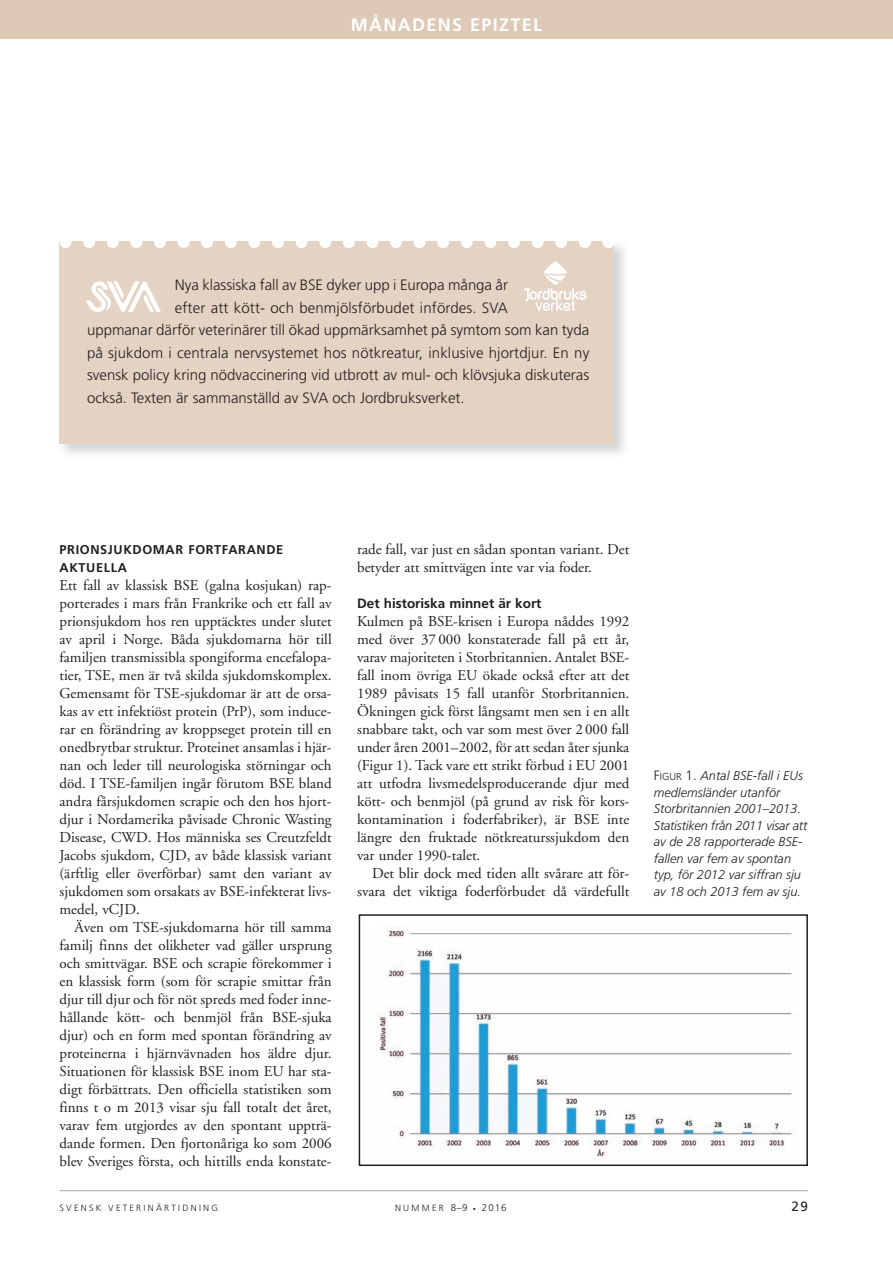
<style>
.page{position:relative;width:893px;height:1263px;background:#fff}
.page>*{position:absolute;margin:0;border:0;box-sizing:border-box;transform-origin:0 0}
.t1{font:700 18px "Frutiger";letter-spacing:.075em;color:#fff}
.t2{font:15px/18px "Adobe Garamond";color:#231f20;text-align:justify}
.t3{font:300 15px "Frutiger";color:#231f20}
.t4{font:700 13.5px "Frutiger";color:#231f20}
.t5{font:13.5px "Frutiger";color:#231f20}
.t6{font:italic 300 12.75px/16.5px "Frutiger";color:#231f20}
.t7{font:700 12.75px/18px "Frutiger";letter-spacing:.05em;color:#231f20}
.t8{font:300 9.75px "Frutiger";color:#231f20}
.t9{font:300 9px "Frutiger";letter-spacing:.25em;color:#231f20}
.s1{font-style:normal;font-size:13.5px}
.s2{font-style:normal;font-size:10.2px}
.s3{font-size:9px}
.s4{font-size:6px}
</style>
<div class="page">
<hr style="left:60px;top:1190px;width:748px;height:1px;background:#a8a9ad">
<div style="left:0;top:0;width:893px;height:38px;background:#ddc9b6"></div>
<div style="left:60px;top:242px;width:554px;height:202px;background:#e4d2c2"></div>
<svg style="left:60px;top:241px;width:536px;height:7px"></svg>
<svg style="left:602px;top:241px;width:12px;height:7px"></svg>
<img style="left:86px;top:281px;width:75px;height:32px">
<svg style="left:524px;top:261px;width:62px;height:50px"></svg>
<div style="left:359px;top:914px;width:449px;height:252px;border:2px solid #231f20"></div>
<img style="left:377px;top:926px;width:419px;height:231px">
<p class="t1" style="left:351px;top:17px;width:193px">MÅNADENS EPIZTEL</p>
<p class="t3" style="left:175px;top:279px;width:335px">Nya klassiska fall av BSE dyker upp i Europa många år</p>
<p class="t3" style="left:175px;top:302px;width:335px">efter att kött- och benmjölsförbudet infördes. SVA</p>
<p class="t3" style="left:87px;top:324px;width:504px">uppmanar därför veterinärer till ökad uppmärksamhet på symtom som kan tyda</p>
<p class="t3" style="left:87px;top:347px;width:504px">på sjukdom i centrala nervsystemet hos nötkreatur, inklusive hjortdjur. En ny</p>
<p class="t3" style="left:87px;top:369px;width:504px">svensk policy kring nödvaccinering vid utbrott av mul- och klövsjuka diskuteras</p>
<p class="t3" style="left:87px;top:392px;width:379px">också. Texten är sammanställd av SVA och Jordbruksverket.</p>
<p class="t7" style="left:60px;top:541px;width:225px">PRIONSJUKDOMAR FORTFARANDE<br>AKTUELLA</p>
<p class="t2" style="left:60px;top:577px;width:274px">Ett fall av klassisk BSE (galna kosjukan) rap&shy;porterades i mars från Frankrike och ett fall av prionsjukdom hos ren upptäcktes under slutet av april i Norge. Båda sjukdomarna hör till familjen transmissibla spongiforma encefalopa&shy;tier, TSE, men är två skilda sjukdomskomplex.<br>Gemensamt för TSE-sjukdomar är att de orsa&shy;kas av ett infektiöst protein (PrP), som induce&shy;rar en förändring av kroppseget protein till en onedbrytbar struktur. Proteinet ansamlas i hjär&shy;nan och leder till neurologiska störningar och död. I TSE-familjen ingår förutom BSE bland andra fårsjukdomen scrapie och den hos hjort&shy;djur i Nordamerika påvisade Chronic Wasting Disease, CWD. Hos människa ses Creutzfeldt Jacobs sjukdom, CJD, av både klassisk variant (ärftlig eller överförbar) samt den variant av sjukdomen som orsakats av BSE-infekterat livs&shy;medel, vCJD.</p>
<p class="t2" style="left:60px;top:919px;width:274px;text-indent:15px">Även om TSE-sjukdomarna hör till samma familj finns det olikheter vad gäller ursprung och smittvägar. BSE och scrapie förekommer i en klassisk form (som för scrapie smittar från djur till djur och för nöt spreds med foder inne&shy;hållande kött- och benmjöl från BSE-sjuka djur) och en form med spontan förändring av proteinerna i hjärnvävnaden hos äldre djur.<br>Situationen för klassisk BSE inom EU har sta&shy;digt förbättrats. Den officiella statistiken som finns t o m 2013 visar sju fall totalt det året, varav fem utgjordes av den spontant uppträ&shy;dande formen. Den fjortonåriga ko som 2006 blev Sveriges första, och hittills enda konstate-</p>
<p class="t2" style="left:357px;top:541px;width:274px">rade fall, var just en sådan spontan variant. Det betyder att smittvägen inte var via foder.</p>
<p class="t4" style="left:357px;top:598px;width:186px">Det historiska minnet är kort</p>
<p class="t2" style="left:357px;top:613px;width:274px">Kulmen på BSE-krisen i Europa nåddes 1992 med över 37 000 konstaterade fall på ett år, varav majoriteten i Storbritannien. Antalet BSE&shy;fall inom övriga EU ökade också efter att det 1989 påvisats 15 fall utanför Storbritannien.<br>Ökningen gick först långsamt men sen i en allt snabbare takt, och var som mest över 2 000 fall under åren 2001–2002, för att sedan åter sjunka (Figur 1). Tack vare ett strikt förbud i EU 2001 att utfodra livsmedelsproducerande djur med kött- och benmjöl (på grund av risk för kors&shy;kontamination i foderfabriker), är BSE inte längre den fruktade nötkreaturssjukdom den var under 1990-talet.</p>
<p class="t2" style="left:357px;top:865px;width:274px;text-align:right">Det blir dock med tiden allt svårare att för&shy;svara det viktiga foderförbudet då värdefullt</p>
<p class="t6" style="left:654px;top:768px;width:155px"><span class="s1">F</span><span class="s2">IGUR</span> <span class="s1">1.</span> Antal BSE-fall i EUs medlemsländer utanför<br>Storbritannien 2001–2013.<br>Statistiken från 2011 visar att av de 28 rapporterade BSE&shy;fallen var fem av spontan typ, för 2012 var siffran sju av 18 och 2013 fem av sju.</p>
<p class="t9" style="left:60px;top:1204px;width:160px">SVENSK VETERINÄRTIDNING</p>
<p class="t8" style="left:395px;top:1203px;width:113px"><span class="s3">NUMMER</span> 8–9 <span class="s4">•</span> 2016</p>
<p class="t5" style="left:792px;top:1200px;width:18px">29</p>
</div>
